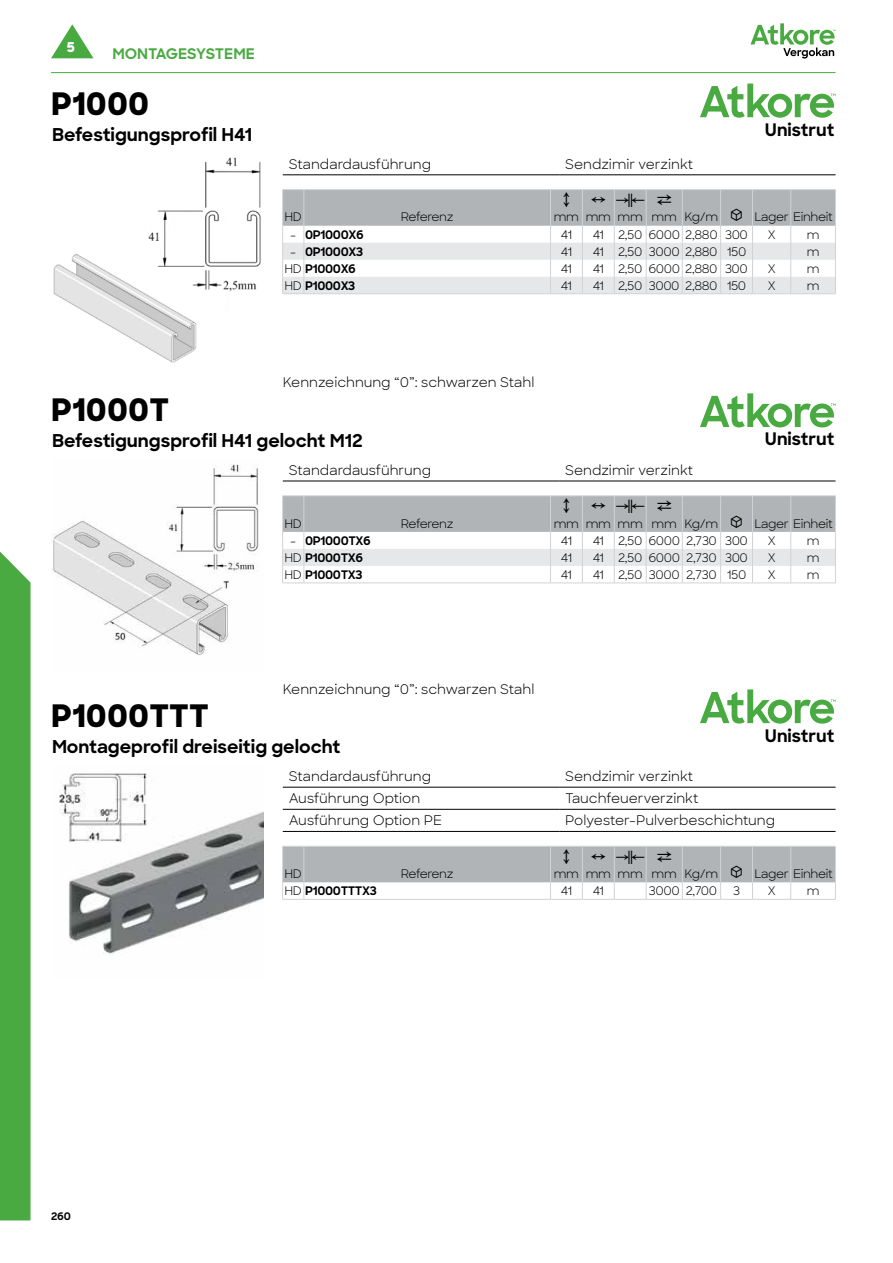
<style>
.page{position:relative;width:893px;height:1263px;background:#fff}
.page>*{position:absolute;margin:0;border:0;box-sizing:border-box;transform-origin:0 0}
.t1{font:800 31.5px "Sharp Sans";color:#000}
.t2{font:700 18px "Sharp Sans";color:#000}
.t3{font:700 17.25px "Sharp Sans";color:#000}
.t4{font:700 14.85px "Sharp Sans";color:#49aa42}
.t5{font:800 13.8px "Sharp Sans";color:#fff}
.t6{font:13.5px "Sharp Sans";color:#000}
.t7{font:12px "Sharp Sans";letter-spacing:-.03em;color:#000}
.t8{font:700 12px "Sharp Sans";letter-spacing:-.03em;color:#000}
.t9{font:700 10.65px "Sharp Sans";color:#000}
.s1{font-weight:400}
</style>
<div class="page">
<hr style="left:51px;top:72px;width:784px;height:1px;background:#49aa42">
<svg style="left:750px;top:23px;width:86px;height:36px"></svg>
<div style="left:0;top:551px;width:31px;height:669px;background:#49aa42"></div>
<svg style="left:51px;top:24px;width:43px;height:34px"></svg>
<img style="left:53px;top:157px;width:208px;height:206px">
<hr style="left:283px;top:175px;width:276px;height:1px;background:#000">
<hr style="left:559px;top:175px;width:277px;height:1px;background:#000">
<img style="left:53px;top:464px;width:206px;height:191px">
<hr style="left:283px;top:481px;width:276px;height:1px;background:#000">
<hr style="left:559px;top:481px;width:277px;height:1px;background:#000">
<img style="left:59px;top:773px;width:205px;height:182px">
<hr style="left:283px;top:787px;width:276px;height:1px;background:#000">
<hr style="left:559px;top:787px;width:277px;height:1px;background:#000">
<hr style="left:283px;top:809px;width:276px;height:1px;background:#000">
<hr style="left:559px;top:809px;width:277px;height:1px;background:#000">
<hr style="left:283px;top:831px;width:276px;height:1px;background:#000">
<hr style="left:559px;top:831px;width:277px;height:1px;background:#000">
<svg style="left:700px;top:84px;width:136px;height:34px"></svg>
<svg style="left:700px;top:689px;width:136px;height:35px"></svg>
<svg style="left:700px;top:393px;width:136px;height:34px"></svg>
<svg style="left:282px;top:189px;width:554px;height:105px"></svg>
<svg style="left:282px;top:496px;width:554px;height:88px"></svg>
<svg style="left:282px;top:846px;width:554px;height:54px"></svg>
<p class="t5" style="left:67px;top:37px;width:10px">5</p>
<h1 class="t1" style="left:51px;top:80px;width:99px">P1000</h1>
<h2 class="t2" style="left:52px;top:121px;width:202px">Befestigungsprofil H41</h2>
<p class="t4" style="left:112px;top:42px;width:144px">MONTAGESYSTEME</p>
<p class="t6" style="left:289px;top:154px;width:144px">Standardausführung</p>
<p class="t6" style="left:565px;top:154px;width:130px">Sendzimir verzinkt</p>
<h3 class="t3" style="left:765px;top:117px;width:71px">Unistrut</h3>
<p class="t7" style="left:284px;top:208px;width:19px">HD</p>
<p class="t7" style="left:401px;top:208px;width:54px">Referenz</p>
<p class="t7" style="left:554px;top:208px;width:281px">mm mm mm mm Kg/m ◆ Lager Einheit</p>
<p class="t8" style="left:290px;top:225px;width:75px"><span class="s1">-</span> 0P1000X6</p>
<p class="t7" style="left:561px;top:225px;width:13px">41</p>
<p class="t7" style="left:593px;top:225px;width:157px">41 2,50 6000 2,880 300</p>
<p class="t7" style="left:768px;top:225px;width:9px">X</p>
<p class="t7" style="left:807px;top:225px;width:14px">m</p>
<p class="t8" style="left:290px;top:242px;width:74px"><span class="s1">-</span> 0P1000X3</p>
<p class="t7" style="left:561px;top:242px;width:13px">41</p>
<p class="t7" style="left:593px;top:242px;width:155px">41 2,50 3000 2,880 150</p>
<p class="t7" style="left:807px;top:242px;width:14px">m</p>
<p class="t8" style="left:284px;top:259px;width:73px"><span class="s1">HD</span> P1000X6</p>
<p class="t7" style="left:561px;top:259px;width:13px">41</p>
<p class="t7" style="left:593px;top:259px;width:157px">41 2,50 6000 2,880 300</p>
<p class="t7" style="left:768px;top:259px;width:9px">X</p>
<p class="t7" style="left:807px;top:259px;width:14px">m</p>
<p class="t8" style="left:284px;top:276px;width:72px"><span class="s1">HD</span> P1000X3</p>
<p class="t7" style="left:561px;top:276px;width:13px">41</p>
<p class="t7" style="left:593px;top:276px;width:155px">41 2,50 3000 2,880 150</p>
<p class="t7" style="left:768px;top:276px;width:9px">X</p>
<p class="t7" style="left:807px;top:276px;width:14px">m</p>
<p class="t6" style="left:283px;top:372px;width:253px">Kennzeichnung “0”: schwarzen Stahl</p>
<h1 class="t1" style="left:51px;top:386px;width:120px">P1000T</h1>
<h2 class="t2" style="left:52px;top:427px;width:313px">Befestigungsprofil H41 gelocht M12</h2>
<p class="t6" style="left:289px;top:460px;width:144px">Standardausführung</p>
<p class="t6" style="left:565px;top:460px;width:130px">Sendzimir verzinkt</p>
<h3 class="t3" style="left:765px;top:426px;width:71px">Unistrut</h3>
<p class="t7" style="left:284px;top:514px;width:19px">HD</p>
<p class="t7" style="left:401px;top:514px;width:54px">Referenz</p>
<p class="t7" style="left:554px;top:514px;width:281px">mm mm mm mm Kg/m ◆ Lager Einheit</p>
<p class="t8" style="left:290px;top:532px;width:82px"><span class="s1">-</span> 0P1000TX6</p>
<p class="t7" style="left:561px;top:532px;width:13px">41</p>
<p class="t7" style="left:593px;top:532px;width:157px">41 2,50 6000 2,730 300</p>
<p class="t7" style="left:768px;top:532px;width:9px">X</p>
<p class="t7" style="left:807px;top:532px;width:14px">m</p>
<p class="t8" style="left:284px;top:549px;width:80px"><span class="s1">HD</span> P1000TX6</p>
<p class="t7" style="left:561px;top:549px;width:13px">41</p>
<p class="t7" style="left:593px;top:549px;width:157px">41 2,50 6000 2,730 300</p>
<p class="t7" style="left:768px;top:549px;width:9px">X</p>
<p class="t7" style="left:807px;top:549px;width:14px">m</p>
<p class="t8" style="left:284px;top:566px;width:80px"><span class="s1">HD</span> P1000TX3</p>
<p class="t7" style="left:561px;top:566px;width:13px">41</p>
<p class="t7" style="left:593px;top:566px;width:155px">41 2,50 3000 2,730 150</p>
<p class="t7" style="left:768px;top:566px;width:9px">X</p>
<p class="t7" style="left:807px;top:566px;width:14px">m</p>
<p class="t6" style="left:283px;top:679px;width:253px">Kennzeichnung “0”: schwarzen Stahl</p>
<h1 class="t1" style="left:51px;top:692px;width:160px">P1000TTT</h1>
<h2 class="t2" style="left:52px;top:733px;width:290px">Montageprofil dreiseitig gelocht</h2>
<p class="t6" style="left:289px;top:766px;width:144px">Standardausführung</p>
<p class="t6" style="left:565px;top:766px;width:130px">Sendzimir verzinkt</p>
<p class="t6" style="left:289px;top:788px;width:133px">Ausführung Option</p>
<p class="t6" style="left:565px;top:788px;width:135px">Tauchfeuerverzinkt</p>
<p class="t6" style="left:289px;top:810px;width:155px">Ausführung Option PE</p>
<p class="t6" style="left:565px;top:810px;width:212px">Polyester-Pulverbeschichtung</p>
<h3 class="t3" style="left:765px;top:722px;width:71px">Unistrut</h3>
<p class="t9" style="left:51px;top:1209px;width:21px">260</p>
<p class="t7" style="left:284px;top:865px;width:19px">HD</p>
<p class="t7" style="left:401px;top:865px;width:54px">Referenz</p>
<p class="t7" style="left:554px;top:865px;width:281px">mm mm mm mm Kg/m ◆ Lager Einheit</p>
<p class="t8" style="left:284px;top:882px;width:94px"><span class="s1">HD</span> P1000TTTX3</p>
<p class="t7" style="left:561px;top:882px;width:13px">41</p>
<p class="t7" style="left:593px;top:882px;width:13px">41</p>
<p class="t7" style="left:649px;top:882px;width:70px">3000 2,700</p>
<p class="t7" style="left:733px;top:882px;width:9px">3</p>
<p class="t7" style="left:768px;top:882px;width:9px">X</p>
<p class="t7" style="left:807px;top:882px;width:14px">m</p>
</div>
